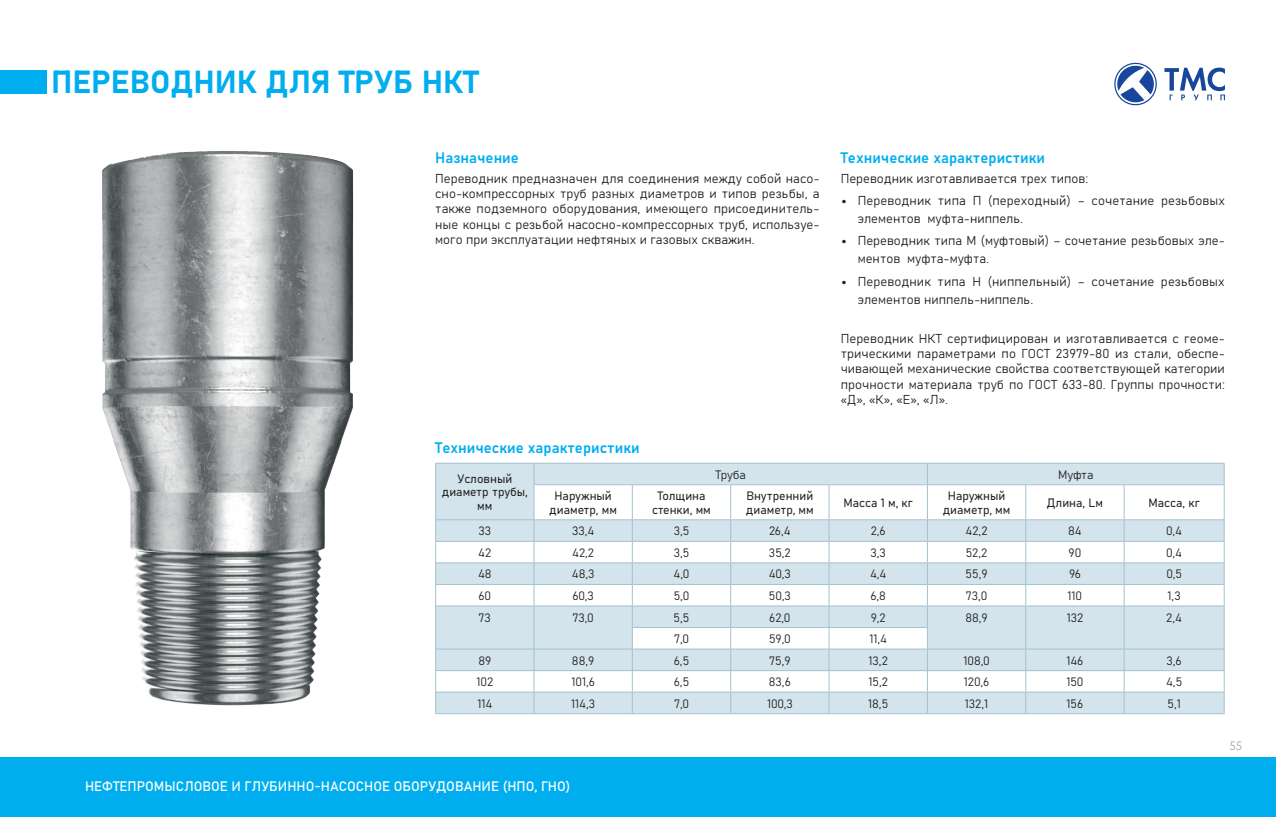
<style>
.page{position:relative;width:1276px;height:817px;background:#fff}
.page>*{position:absolute;margin:0;border:0;box-sizing:border-box;transform-origin:0 0}
._2_Заг_Насос_Обр{font:31.5px "Bahnschrift";color:#00aeef}
._2_Заг_Абзаца_Насос{font:15px "Bahnschrift";color:#00aeef}
.t1{font:13.5px "Bahnschrift";color:#fff}
.ТЕКСТ_общ{font:12.75px/15.3px "Bahnschrift";color:#231f20;text-align:justify}
.Точка_общ{font:12.75px/18px "Bahnschrift";color:#231f20}
.Текст_в_таблице{font:12px "Bahnschrift";color:#231f20}
._1_Головн_строка{font:12px/13.5px "Bahnschrift";color:#231f20;text-align:center}
.t2{font:300 12px "Circe";color:#8a8c8f}
</style>
<div class="page">
<div style="left:0;top:757px;width:1276px;height:59px;background:#00aeef"></div>
<div style="left:0;top:70px;width:47px;height:24px;background:#00aeef"></div>
<svg style="left:1114px;top:62px;width:111px;height:44px"></svg>
<svg style="left:436px;top:463px;width:97px;height:250px;fill:#d3e4ed"></svg>
<hr style="left:435px;top:462px;width:99px;height:1px;background:#a4c1cf">
<hr style="left:435px;top:519px;width:99px;height:1px;background:#a4c1cf">
<svg style="left:435px;top:463px;width:1px;height:21px"></svg>
<hr style="left:435px;top:484px;width:1px;height:35px;background:#a4c1cf">
<hr style="left:436px;top:541px;width:98px;height:1px;background:#a4c1cf">
<hr style="left:436px;top:562px;width:98px;height:1px;background:#a4c1cf">
<hr style="left:436px;top:648px;width:98px;height:1px;background:#a4c1cf">
<svg style="left:435px;top:520px;width:1px;height:193px"></svg>
<hr style="left:435px;top:713px;width:99px;height:1px;background:#a4c1cf">
<hr style="left:534px;top:713px;width:98px;height:1px;background:#a4c1cf">
<hr style="left:632px;top:713px;width:98px;height:1px;background:#a4c1cf">
<hr style="left:730px;top:713px;width:99px;height:1px;background:#a4c1cf">
<hr style="left:829px;top:713px;width:98px;height:1px;background:#a4c1cf">
<hr style="left:927px;top:713px;width:98px;height:1px;background:#a4c1cf">
<hr style="left:1025px;top:713px;width:99px;height:1px;background:#a4c1cf">
<hr style="left:1124px;top:713px;width:100px;height:1px;background:#a4c1cf">
<hr style="left:436px;top:584px;width:98px;height:1px;background:#a4c1cf">
<hr style="left:436px;top:605px;width:98px;height:1px;background:#a4c1cf">
<hr style="left:436px;top:670px;width:98px;height:1px;background:#a4c1cf">
<hr style="left:436px;top:691px;width:98px;height:1px;background:#a4c1cf">
<hr style="left:534px;top:462px;width:98px;height:1px;background:#a4c1cf">
<hr style="left:632px;top:462px;width:98px;height:1px;background:#a4c1cf">
<hr style="left:730px;top:462px;width:99px;height:1px;background:#a4c1cf">
<hr style="left:829px;top:462px;width:98px;height:1px;background:#a4c1cf">
<hr style="left:927px;top:462px;width:98px;height:1px;background:#a4c1cf">
<hr style="left:1025px;top:462px;width:99px;height:1px;background:#a4c1cf">
<hr style="left:1124px;top:462px;width:100px;height:1px;background:#a4c1cf">
<svg style="left:533px;top:463px;width:691px;height:250px"></svg>
<hr style="left:1223px;top:485px;width:1px;height:34px;background:#a4c1cf">
<img style="left:102px;top:151px;width:252px;height:555px">
<p class="_2_Заг_Насос_Обр" style="left:51px;top:58px;width:429px">ПЕРЕВОДНИК ДЛЯ ТРУБ НКТ</p>
<p class="_2_Заг_Абзаца_Насос" style="left:435px;top:146px;width:85px">Назначение</p>
<p class="ТЕКСТ_общ" style="left:435px;top:170px;width:386px">Переводник предназначен для соединения между собой насо&shy;сно-компрессорных труб разных диаметров и типов резьбы, а также подземного оборудования, имеющего присоединитель&shy;ные концы с резьбой насосно-компрессорных труб, используе&shy;мого при эксплуатации нефтяных и газовых скважин.</p>
<p class="_2_Заг_Абзаца_Насос" style="left:840px;top:146px;width:206px">Технические характеристики</p>
<p class="ТЕКСТ_общ" style="left:840px;top:170px;width:249px">Переводник изготавливается трех типов:</p>
<p class="Точка_общ" style="left:857px;top:191px;width:369px">Переводник типа П (переходный) – сочетание резьбовых элементов муфта-ниппель.</p>
<p class="Точка_общ" style="left:857px;top:231px;width:369px">Переводник типа М (муфтовый) – сочетание резьбовых эле&shy;ментов муфта-муфта.</p>
<p class="Точка_общ" style="left:857px;top:271px;width:368px">Переводник типа Н (ниппельный) – сочетание резьбовых элементов ниппель-ниппель.</p>
<p class="ТЕКСТ_общ" style="left:840px;top:330px;width:386px">Переводник НКТ сертифицирован и изготавливается с геоме&shy;трическими параметрами по ГОСТ 23979-80 из стали, обеспе&shy;чивающей механические свойства соответствующей категории прочности материала труб по ГОСТ 633-80. Группы прочности: «Д», «К», «E», «Л».</p>
<p class="_2_Заг_Абзаца_Насос" style="left:435px;top:436px;width:206px">Технические характеристики</p>
<p class="_1_Головн_строка" style="left:442px;top:471px;width:87px">Условный диаметр трубы, мм</p>
<p class="Текст_в_таблице" style="left:715px;top:465px;width:32px">Труба</p>
<p class="Текст_в_таблице" style="left:1058px;top:465px;width:37px">Муфта</p>
<p class="_1_Головн_строка" style="left:549px;top:488px;width:69px">Наружный диаметр, мм</p>
<p class="_1_Головн_строка" style="left:652px;top:488px;width:60px">Толщина стенки, мм</p>
<p class="_1_Головн_строка" style="left:746px;top:488px;width:69px;text-align:left">Внутренний диаметр, мм</p>
<p class="_1_Головн_строка" style="left:843px;top:495px;width:71px">Масса 1 м, кг</p>
<p class="_1_Головн_строка" style="left:942px;top:488px;width:69px">Наружный диаметр, мм</p>
<p class="_1_Головн_строка" style="left:1047px;top:495px;width:58px">Длина, Lм</p>
<p class="_1_Головн_строка" style="left:1148px;top:495px;width:53px">Масса, кг</p>
<p class="Текст_в_таблице" style="left:478px;top:522px;width:14px">33</p>
<p class="Текст_в_таблице" style="left:572px;top:522px;width:24px">33,4</p>
<p class="Текст_в_таблице" style="left:674px;top:522px;width:17px">3,5</p>
<p class="Текст_в_таблице" style="left:769px;top:522px;width:23px">26,4</p>
<p class="Текст_в_таблице" style="left:870px;top:522px;width:17px">2,6</p>
<p class="Текст_в_таблице" style="left:965px;top:522px;width:23px">42,2</p>
<p class="Текст_в_таблице" style="left:1068px;top:522px;width:15px">84</p>
<p class="Текст_в_таблице" style="left:1166px;top:522px;width:17px">0,4</p>
<p class="Текст_в_таблице" style="left:478px;top:543px;width:15px">42</p>
<p class="Текст_в_таблице" style="left:572px;top:543px;width:23px">42,2</p>
<p class="Текст_в_таблице" style="left:674px;top:543px;width:17px">3,5</p>
<p class="Текст_в_таблице" style="left:769px;top:543px;width:23px">35,2</p>
<p class="Текст_в_таблице" style="left:870px;top:543px;width:17px">3,3</p>
<p class="Текст_в_таблице" style="left:965px;top:543px;width:23px">52,2</p>
<p class="Текст_в_таблице" style="left:1068px;top:543px;width:14px">90</p>
<p class="Текст_в_таблице" style="left:1166px;top:543px;width:17px">0,4</p>
<p class="Текст_в_таблице" style="left:478px;top:565px;width:15px">48</p>
<p class="Текст_в_таблице" style="left:572px;top:565px;width:24px">48,3</p>
<p class="Текст_в_таблице" style="left:673px;top:565px;width:17px">4,0</p>
<p class="Текст_в_таблице" style="left:769px;top:565px;width:24px">40,3</p>
<p class="Текст_в_таблице" style="left:870px;top:565px;width:18px">4,4</p>
<p class="Текст_в_таблице" style="left:965px;top:565px;width:23px">55,9</p>
<p class="Текст_в_таблице" style="left:1069px;top:565px;width:13px">96</p>
<p class="Текст_в_таблице" style="left:1166px;top:565px;width:17px">0,5</p>
<p class="Текст_в_таблице" style="left:478px;top:586px;width:14px">60</p>
<p class="Текст_в_таблице" style="left:572px;top:586px;width:23px">60,3</p>
<p class="Текст_в_таблице" style="left:674px;top:586px;width:17px">5,0</p>
<p class="Текст_в_таблице" style="left:769px;top:586px;width:23px">50,3</p>
<p class="Текст_в_таблице" style="left:870px;top:586px;width:17px">6,8</p>
<p class="Текст_в_таблице" style="left:966px;top:586px;width:23px">73,0</p>
<p class="Текст_в_таблице" style="left:1067px;top:586px;width:16px">110</p>
<p class="Текст_в_таблице" style="left:1167px;top:586px;width:15px">1,3</p>
<p class="Текст_в_таблице" style="left:478px;top:608px;width:14px">73</p>
<p class="Текст_в_таблице" style="left:572px;top:608px;width:23px">73,0</p>
<p class="Текст_в_таблице" style="left:673px;top:608px;width:17px">5,5</p>
<p class="Текст_в_таблице" style="left:769px;top:608px;width:23px">62,0</p>
<p class="Текст_в_таблице" style="left:870px;top:608px;width:17px">9,2</p>
<p class="Текст_в_таблице" style="left:965px;top:608px;width:24px">88,9</p>
<p class="Текст_в_таблице" style="left:1066px;top:608px;width:18px">132</p>
<p class="Текст_в_таблице" style="left:1166px;top:608px;width:17px">2,4</p>
<p class="Текст_в_таблице" style="left:674px;top:629px;width:17px">7,0</p>
<p class="Текст_в_таблице" style="left:769px;top:629px;width:23px">59,0</p>
<p class="Текст_в_таблице" style="left:869px;top:629px;width:19px">11,4</p>
<p class="Текст_в_таблице" style="left:478px;top:651px;width:14px">89</p>
<p class="Текст_в_таблице" style="left:572px;top:651px;width:24px">88,9</p>
<p class="Текст_в_таблице" style="left:674px;top:651px;width:17px">6,5</p>
<p class="Текст_в_таблице" style="left:769px;top:651px;width:23px">75,9</p>
<p class="Текст_в_таблице" style="left:868px;top:651px;width:21px">13,2</p>
<p class="Текст_в_таблице" style="left:963px;top:651px;width:28px">108,0</p>
<p class="Текст_в_таблице" style="left:1066px;top:651px;width:18px">146</p>
<p class="Текст_в_таблице" style="left:1166px;top:651px;width:17px">3,6</p>
<p class="Текст_в_таблице" style="left:476px;top:672px;width:18px">102</p>
<p class="Текст_в_таблице" style="left:571px;top:672px;width:25px">101,6</p>
<p class="Текст_в_таблице" style="left:674px;top:672px;width:17px">6,5</p>
<p class="Текст_в_таблице" style="left:769px;top:672px;width:23px">83,6</p>
<p class="Текст_в_таблице" style="left:868px;top:672px;width:21px">15,2</p>
<p class="Текст_в_таблице" style="left:964px;top:672px;width:27px">120,6</p>
<p class="Текст_в_таблице" style="left:1066px;top:672px;width:19px">150</p>
<p class="Текст_в_таблице" style="left:1166px;top:672px;width:18px">4,5</p>
<p class="Текст_в_таблице" style="left:477px;top:694px;width:16px">114</p>
<p class="Текст_в_таблице" style="left:571px;top:694px;width:25px">114,3</p>
<p class="Текст_в_таблице" style="left:674px;top:694px;width:17px">7,0</p>
<p class="Текст_в_таблице" style="left:767px;top:694px;width:27px">100,3</p>
<p class="Текст_в_таблице" style="left:868px;top:694px;width:21px">18,5</p>
<p class="Текст_в_таблице" style="left:965px;top:694px;width:25px">132,1</p>
<p class="Текст_в_таблице" style="left:1066px;top:694px;width:18px">156</p>
<p class="Текст_в_таблице" style="left:1167px;top:694px;width:15px">5,1</p>
<p class="t1" style="left:85px;top:775px;width:487px">НЕФТЕПРОМЫСЛОВОЕ И ГЛУБИННО-НАСОСНОЕ ОБОРУДОВАНИЕ (НПО, ГНО)</p>
<p class="t2" style="left:1229px;top:737px;width:14px">55</p>
</div>
